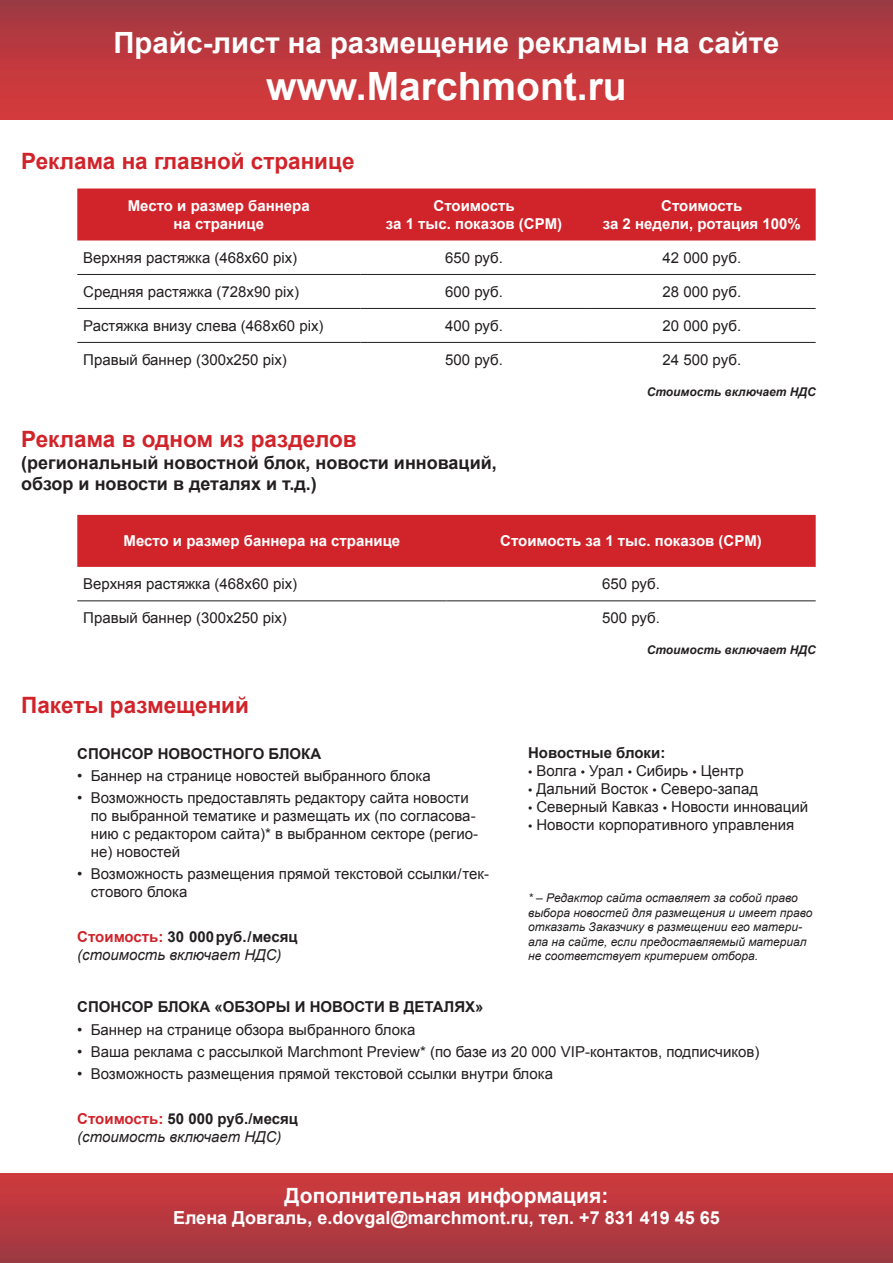
<style>
.page{position:relative;width:893px;height:1263px;background:#fff}
.page>*{position:absolute;margin:0;border:0;box-sizing:border-box;transform-origin:0 0}
.t1{font:700 39px "Arial";color:#fff}
.t2{font:700 29.25px "Arial";color:#fff}
.t3{font:700 22.5px "Arial";color:#d1232a}
.t4{font:700 21px "Arial";letter-spacing:-.005em;color:#fff}
.t5{font:700 18px/21.6px "Arial";color:#231f20}
.t6{font:700 18px "Arial";color:#fff}
.t7{font:15px/18px "Arial";color:#231f20}
.t8{font:700 15px/18px "Arial";color:#fff;text-align:center}
.t9{font:italic 15px/18px "Arial";color:#231f20}
.t10{font:700 15px "Arial";color:#231f20}
.t11{font:italic 12px/14.4px "Arial";color:#231f20}
.t12{font:italic 700 12px "Arial";color:#231f20}
.s1{font-weight:700;font-style:normal;color:#d1232a}
.s2{font-weight:700;font-style:normal}
.s3{font-family:"Myriad Pro";font-style:italic}
</style>
<div class="page">
<div style="left:0;top:1174px;width:893px;height:89px;background:linear-gradient(to bottom,#d0393d,#9c3942)"></div>
<div style="left:0;top:0;width:893px;height:120px;background:linear-gradient(to bottom,#9f3942,#da3a3b)"></div>
<div style="left:77px;top:189px;width:739px;height:51px;background:#d1232a"></div>
<hr style="left:77px;top:274px;width:283px;height:1px;background:#231f20">
<hr style="left:360px;top:274px;width:228px;height:1px;background:#231f20">
<hr style="left:588px;top:274px;width:228px;height:1px;background:#231f20">
<hr style="left:77px;top:308px;width:283px;height:1px;background:#231f20">
<hr style="left:360px;top:308px;width:228px;height:1px;background:#231f20">
<hr style="left:588px;top:308px;width:228px;height:1px;background:#231f20">
<hr style="left:77px;top:342px;width:283px;height:1px;background:#231f20">
<hr style="left:360px;top:342px;width:228px;height:1px;background:#231f20">
<hr style="left:588px;top:342px;width:228px;height:1px;background:#231f20">
<div style="left:77px;top:515px;width:739px;height:52px;background:#d1232a"></div>
<hr style="left:77px;top:600px;width:369px;height:1px;background:#231f20">
<hr style="left:446px;top:600px;width:370px;height:1px;background:#231f20">
<p class="t2" style="left:113px;top:23px;width:667px">Прайс-лист на размещение рекламы на сайте</p>
<p class="t1" style="left:266px;top:60px;width:362px">www.Marchmont.ru</p>
<p class="t3" style="left:21px;top:146px;width:335px">Реклама на главной странице</p>
<p class="t8" style="left:128px;top:197px;width:183px">Место и размер баннера на странице</p>
<p class="t8" style="left:386px;top:197px;width:178px">Стоимость<br>за 1 тыс. показов (CPM)</p>
<p class="t8" style="left:603px;top:197px;width:199px">Стоимость<br>за 2 недели, ротация 100%</p>
<p class="t7" style="left:83px;top:249px;width:215px">Верхняя растяжка (468х60 pix)</p>
<p class="t7" style="left:445px;top:249px;width:59px">650 руб.</p>
<p class="t7" style="left:662px;top:249px;width:80px">42 000 руб.</p>
<p class="t7" style="left:83px;top:283px;width:217px">Средняя растяжка (728x90 pix)</p>
<p class="t7" style="left:445px;top:283px;width:59px">600 руб.</p>
<p class="t7" style="left:662px;top:283px;width:80px">28 000 руб.</p>
<p class="t7" style="left:83px;top:317px;width:242px">Растяжка внизу слева (468х60 pix)</p>
<p class="t7" style="left:445px;top:317px;width:59px">400 руб.</p>
<p class="t7" style="left:662px;top:317px;width:80px">20 000 руб.</p>
<p class="t7" style="left:83px;top:351px;width:205px">Правый баннер (300х250 pix)</p>
<p class="t7" style="left:445px;top:351px;width:59px">500 руб.</p>
<p class="t7" style="left:662px;top:351px;width:80px">24 500 руб.</p>
<p class="t3" style="left:21px;top:424px;width:337px">Реклама в одном из разделов</p>
<p class="t5" style="left:21px;top:452px;width:477px">(региональный новостной блок, новости инноваций, обзор и новости в деталях и т.д.)</p>
<p class="t12" style="left:647px;top:384px;width:170px">Стоимость включает НДС</p>
<p class="t8" style="left:124px;top:533px;width:278px">Место и размер баннера на странице</p>
<p class="t8" style="left:500px;top:533px;width:263px">Стоимость за 1 тыс. показов (CPM)</p>
<p class="t7" style="left:83px;top:575px;width:215px">Верхняя растяжка (468х60 pix)</p>
<p class="t7" style="left:602px;top:575px;width:59px">650 руб.</p>
<p class="t7" style="left:83px;top:609px;width:205px">Правый баннер (300х250 pix)</p>
<p class="t7" style="left:602px;top:609px;width:59px">500 руб.</p>
<p class="t12" style="left:647px;top:642px;width:170px">Стоимость включает НДС</p>
<p class="t3" style="left:21px;top:690px;width:229px">Пакеты размещений</p>
<p class="t10" style="left:77px;top:743px;width:245px">Спонсор новостного блока</p>
<p class="t7" style="left:77px;top:767px;width:355px">• Баннер на странице новостей выбранного блока</p>
<p class="t7" style="left:91px;top:789px;width:389px;text-indent:-14px">• Возможность предоставлять редактору сайта новости по выбранной тематике и размещать их (по согласова&shy;нию с редактором сайта)* в выбранном секторе (регио&shy;не) новостей</p>
<p class="t7" style="left:91px;top:865px;width:400px;text-indent:-14px">• Возможность размещения прямой текстовой ссылки/тек&shy;стового блока</p>
<p class="t9" style="left:77px;top:928px;width:222px"><span class="s1">Стоимость:</span> <span class="s2">30 000руб./месяц </span>(стоимость включает НДС)</p>
<p class="t10" style="left:77px;top:997px;width:408px">Спонсор блока «Обзоры и новости в деталях»</p>
<p class="t7" style="left:77px;top:1020px;width:340px">• Баннер на странице обзора выбранного блока</p>
<p class="t7" style="left:77px;top:1043px;width:684px">• Ваша реклама с рассылкой Marchmont Preview* (по базе из 20 000 VIP-контактов, подписчиков)</p>
<p class="t7" style="left:77px;top:1065px;width:477px">• Возможность размещения прямой текстовой ссылки внутри блока</p>
<p class="t9" style="left:77px;top:1109px;width:222px"><span class="s1">Стоимость:</span> <span class="s2">50 000 руб./месяц </span>(стоимость включает НДС)</p>
<p class="t10" style="left:528px;top:743px;width:139px">Новостные блоки:</p>
<p class="t7" style="left:528px;top:762px;width:217px"><span class="s3">•</span> Волга <span class="s3">•</span> Урал <span class="s3">•</span> Сибирь <span class="s3">•</span> Центр</p>
<p class="t7" style="left:528px;top:780px;width:231px"><span class="s3">•</span> Дальний Восток <span class="s3">•</span> Северо-запад</p>
<p class="t7" style="left:528px;top:798px;width:282px"><span class="s3">•</span> Северный Кавказ <span class="s3">•</span> Новости инноваций</p>
<p class="t7" style="left:528px;top:816px;width:268px"><span class="s3">•</span> Новости корпоративного управления</p>
<p class="t11" style="left:528px;top:891px;width:286px">* – Редактор сайта оставляет за собой право выбора новостей для размещения и имеет право отказать Заказчику в размещении его матери&shy;ала на сайте, если предоставляемый материал не соответствует критерием отбора.</p>
<p class="t4" style="left:285px;top:1181px;width:325px">Дополнительная информация:</p>
<p class="t6" style="left:173px;top:1206px;width:548px">Елена Довгаль, e.dovgal@marchmont.ru, тел. +7 831 419 45 65</p>
</div>
